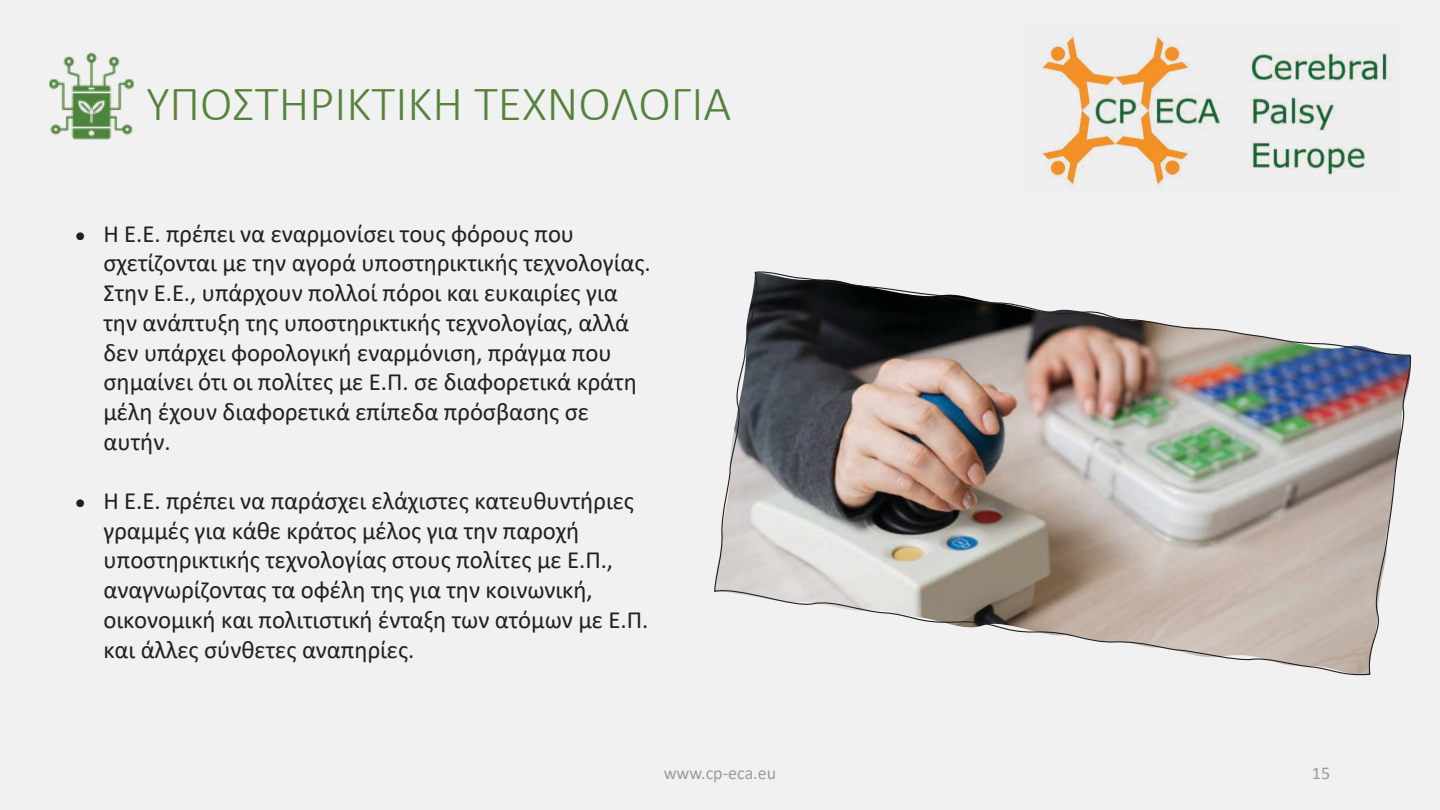
<style>
.page{position:relative;width:1440px;height:810px;background:#f1f1f2}
.page>*{position:absolute;margin:0;border:0;box-sizing:border-box;transform-origin:0 0}
.t1{font:300 49.5px "Calibri";color:#55833b}
.t2{font:24.75px/29.7px "Calibri";letter-spacing:-.005em;color:#231f20}
.t3{font:18px "Calibri";letter-spacing:-.005em;color:#9a9d9f}
</style>
<div class="page">
<img style="left:1041px;top:33px;width:351px;height:155px">
<img style="left:49px;top:52px;width:85px;height:88px">
<img style="left:714px;top:271px;width:698px;height:405px">
<h1 class="t1" style="left:146px;top:73px;width:586px">ΥΠΟΣΤΗΡΙΚΤΙΚΗ ΤΕΧΝΟΛΟΓΙΑ</h1>
<p class="t2" style="left:103px;top:218px;width:549px;text-indent:-27px">- Η Ε.Ε. πρέπει να εναρμονίσει τους φόρους που σχετίζονται με την αγορά υποστηρικτικής τεχνολογίας.<br>Στην Ε.Ε., υπάρχουν πολλοί πόροι και ευκαιρίες για την ανάπτυξη της υποστηρικτικής τεχνολογίας, αλλά δεν υπάρχει φορολογική εναρμόνιση, πράγμα που σημαίνει ότι οι πολίτες με Ε.Π. σε διαφορετικά κράτη μέλη έχουν διαφορετικά επίπεδα πρόσβασης σε αυτήν.</p>
<p class="t2" style="left:103px;top:485px;width:546px;text-indent:-27px">- Η Ε.Ε. πρέπει να παράσχει ελάχιστες κατευθυντήριες γραμμές για κάθε κράτος μέλος για την παροχή υποστηρικτικής τεχνολογίας στους πολίτες με Ε.Π., αναγνωρίζοντας τα οφέλη της για την κοινωνική, οικονομική και πολιτιστική ένταξη των ατόμων με Ε.Π. και άλλες σύνθετες αναπηρίες.</p>
<p class="t2" style="left:74px;top:221px;width:14px">•</p>
<p class="t2" style="left:74px;top:487px;width:14px">•</p>
<p class="t3" style="left:664px;top:760px;width:114px">www.cp-eca.eu</p>
<p class="t3" style="left:1312px;top:760px;width:20px">15</p>
</div>
